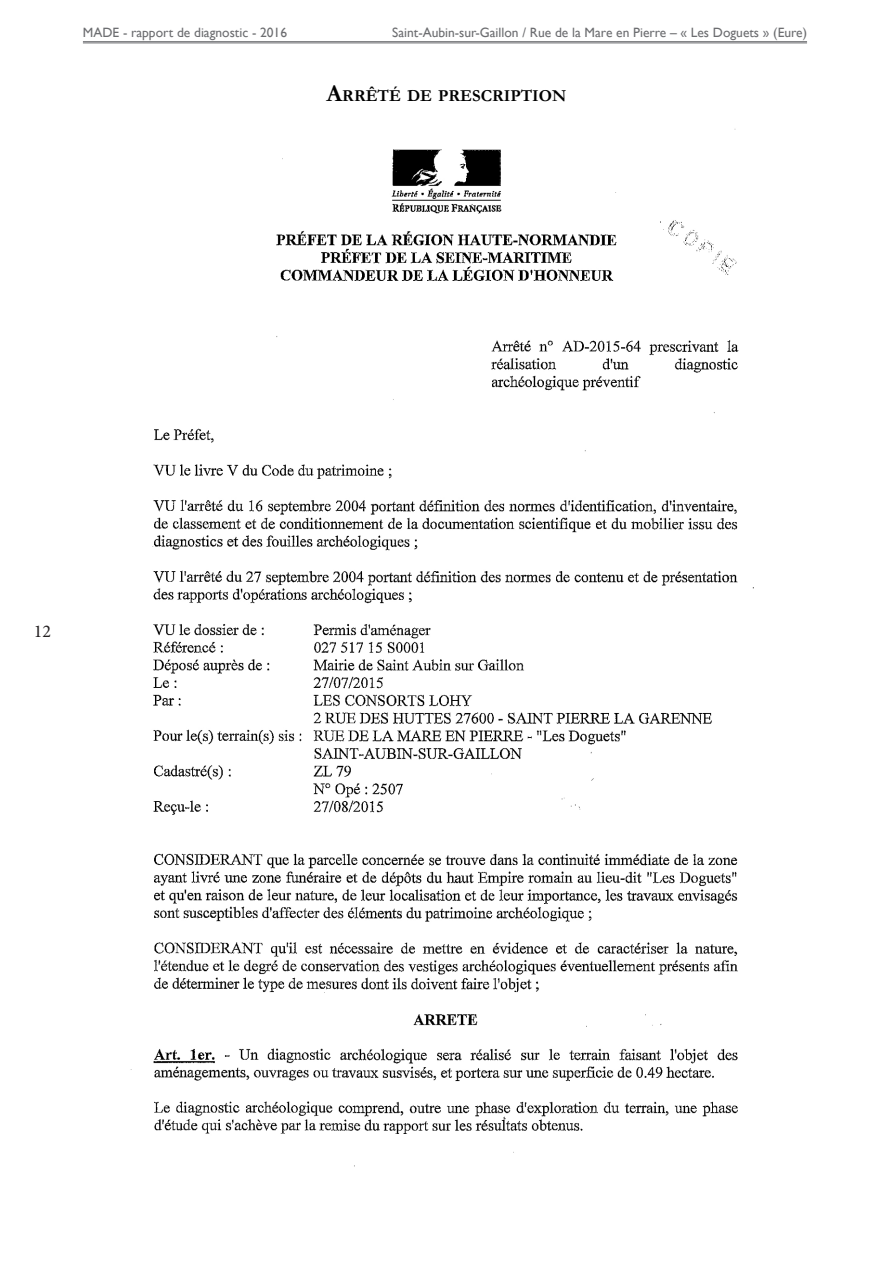
<style>
.page{position:relative;width:893px;height:1263px;background:#fff}
.page>*{position:absolute;margin:0;border:0;box-sizing:border-box;transform-origin:0 0}
.t1{font:18px "Minion Pro";color:#231f20}
.t2{font:700 16.8px "Garamond";color:#000}
.t3{font:13.5px "Gill Sans";color:#6c6d70}
.s1{font-size:24px}
</style>
<div class="page">
<hr style="left:83px;top:41px;width:724px;height:1px;background:#6c6d70">
<hr style="left:83px;top:43px;width:724px;height:1px;background:#6c6d70">
<img style="left:130px;top:129px;width:624px;height:1038px">
<p class="t3" style="left:83px;top:25px;width:206px">MADE - rapport de diagnostic - 2016</p>
<p class="t3" style="left:392px;top:25px;width:416px">Saint-Aubin-sur-Gaillon / Rue de la Mare en Pierre – « Les Doguets » (Eure)</p>
<p class="t2" style="left:327px;top:84px;width:241px"><span class="s1">A</span>RRÊTÉ DE PRESCRIPTION</p>
<h1 class="t1" style="left:34px;top:619px;width:19px">12</h1>
</div>
